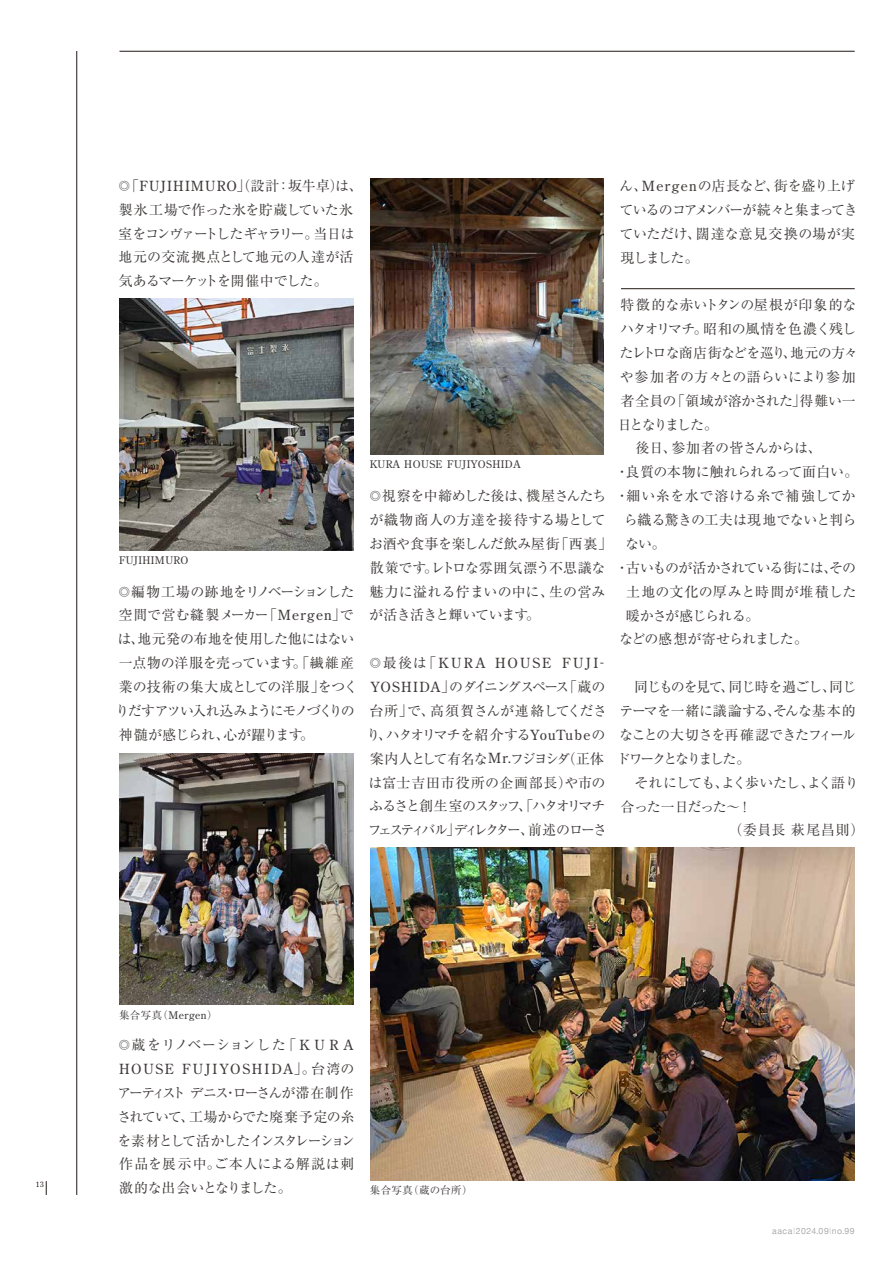
<style>
.page{position:relative;width:893px;height:1263px;background:#fff}
.page>*{position:absolute;margin:0;border:0;box-sizing:border-box;transform-origin:0 0}
.t1{font:13.95px/23.9px "Ryumin Pro";letter-spacing:-.035em;color:#3e3a39}
.t2{font:13.95px/23.9px "Ryumin Pro";letter-spacing:-.08em;color:#3e3a39;text-align:center}
.t3{font:13.95px/23.9px "Ryumin Pro";letter-spacing:-.015em;color:#3e3a39}
.t4{font:13.95px/23.9px "Ryumin Pro";letter-spacing:-.055em;color:#3e3a39}
.t5{font:13.95px "Ryumin Pro";letter-spacing:.025em;color:#3e3a39}
.t6{font:13.95px "Ryumin Pro";letter-spacing:-.065em;color:#3e3a39}
.t7{font:13.95px "Century Old Style Std";letter-spacing:.125em;color:#3e3a39}
.t8{font:13.95px "Century Old Style Std";letter-spacing:.165em;color:#3e3a39}
.t9{font:13.95px "Ryumin Pro";letter-spacing:-.09em;color:#3e3a39}
.t10{font:13.95px "Ryumin Pro";letter-spacing:-.075em;color:#3e3a39}
.t11{font:13.95px "Ryumin Pro";letter-spacing:-.07em;color:#3e3a39}
.t12{font:13.95px "Ryumin Pro";letter-spacing:.01em;color:#3e3a39}
.t13{font:13.95px "Ryumin Pro";letter-spacing:.005em;color:#3e3a39}
.t14{font:13.95px "Ryumin Pro";letter-spacing:.03em;color:#3e3a39}
.t15{font:13.95px "Ryumin Pro";letter-spacing:.05em;color:#3e3a39}
.t16{font:13.95px "Ryumin Pro";letter-spacing:-.16em;color:#3e3a39}
.t17{font:13.95px "Ryumin Pro";letter-spacing:-.15em;color:#3e3a39}
.t18{font:10.5px "Century Old Style Std";letter-spacing:.04em;color:#3e3a39}
.t19{font:10.5px "Ryumin Pro";letter-spacing:.04em;color:#3e3a39}
.t20{font:8.7px "Helvetica Neue";letter-spacing:.065em;color:#aaabab}
.t21{font:7.5px "Century Old Style Std";color:#221815}
.s1{font-size:11.1px}
.s2{font-family:"Century Old Style Std"}
.s3{font-family:"Ryumin Pro";font-size:11.1px}
.s4{font-family:"Ryumin Pro"}
</style>
<div class="page">
<hr style="left:119px;top:51px;width:736px;height:1px;background:#221815">
<hr style="left:76px;top:51px;width:1px;height:1144px;background:#221815">
<svg style="left:46px;top:1181px;width:1px;height:14px"></svg>
<img style="left:370px;top:847px;width:485px;height:333px">
<img style="left:119px;top:299px;width:234px;height:251px">
<img style="left:119px;top:754px;width:234px;height:251px">
<img style="left:370px;top:179px;width:234px;height:275px">
<hr style="left:621px;top:288px;width:234px;height:1px;background:#221815">
<p class="t21" style="left:36px;top:1180px;width:10px">13</p>
<p class="t1" style="left:119px;top:173px;width:246px"><span class="s1">◎</span>「<span class="s2">FUJIHIMURO</span>」（設計：坂牛卓）は、製氷工場で作った氷を貯蔵していた氷室をコンヴァートしたギャラリー。当日は地元の交流拠点として地元の人達が活気あるマーケットを開催中でした。</p>
<p class="t18" style="left:119px;top:553px;width:71px">FUJIHIMURO</p>
<p class="t1" style="left:116px;top:578px;width:244px"><span class="s1">◎</span>編物工場の跡地をリノベーションした空間で営む縫製メーカー「<span class="s2">Mergen</span>」では、地元発の布地を使用した他にはない一点物の洋服を売っています。「繊維産業の技術の集大成としての洋服」をつくりだすアツい入れ込みようにモノづくりの神髄が感じられ、心が躍ります。</p>
<p class="t18" style="left:370px;top:457px;width:152px">KURA HOUSE FUJIYOSHIDA</p>
<p class="t3" style="left:369px;top:483px;width:245px"><span class="s1">◎</span>視察を中締めした後は、機屋さんたちが織物商人の方達を接待する場としてお酒や食事を楽しんだ飲み屋街「西裏」散策です。レトロな雰囲気漂う不思議な魅力に溢れる佇まいの中に、生の営みが活き活きと輝いています。</p>
<p class="t8" style="left:370px;top:654px;width:236px"><span class="s3">◎</span><span class="s4">最後は「</span>KURA HOUSE FUJI<span class="s1">-</span></p>
<p class="t2" style="left:366px;top:674px;width:242px"><span class="s2">YOSH I DA</span>」のダイニングスペース「蔵の台所」で、高須賀さんが連絡してくださり、ハタオリマチを紹介する<span class="s2">YouTube</span>の案内人として有名な<span class="s2">Mr.</span>フジヨシダ（正体は富士吉田市役所の企画部長）や市のふるさと創生室のスタッフ、「ハタオリマチフェスティバル」ディレクター、前述のローさ</p>
<p class="t4" style="left:619px;top:173px;width:240px">ん、<span class="s2">Mergen</span>の店長など、街を盛り上げているのコアメンバーが続々と集まってきていただけ、闊達な意見交換の場が実現しました。</p>
<p class="t12" style="left:621px;top:294px;width:237px">特徴的な赤いトタンの屋根が印象的な</p>
<p class="t1" style="left:620px;top:316px;width:238px">ハタオリマチ。昭和の風情を色濃く残し</p>
<p class="t4" style="left:619px;top:340px;width:240px">たレトロな商店街などを巡り、地元の方々</p>
<p class="t13" style="left:620px;top:366px;width:237px">や参加者の方々との語らいにより参加</p>
<p class="t3" style="left:620px;top:388px;width:237px">者全員の「領域が溶かされた」得難い一</p>
<p class="t17" style="left:618px;top:413px;width:102px">日となりました。</p>
<p class="t1" style="left:621px;top:435px;width:202px">　後日、参加者の皆さんからは、</p>
<p class="t1" style="left:615px;top:459px;width:245px">・良質の本物に触れられるって面白い。</p>
<p class="t5" style="left:615px;top:485px;width:242px">・細い糸を水で溶ける糸で補強してか</p>
<p class="t1" style="left:624px;top:507px;width:234px">ら織る驚きの工夫は現地でないと判ら</p>
<p class="t1" style="left:625px;top:531px;width:42px">ない。</p>
<p class="t6" style="left:615px;top:557px;width:243px">・古いものが活かされている街には、その</p>
<p class="t14" style="left:626px;top:580px;width:232px">土地の文化の厚みと時間が堆積した</p>
<p class="t6" style="left:626px;top:604px;width:135px">暖かさが感じられる。</p>
<p class="t4" style="left:619px;top:626px;width:190px">などの感想が寄せられました。</p>
<p class="t9" style="left:621px;top:676px;width:236px">　同じものを見て、同じ時を過ごし、同じ</p>
<p class="t1" style="left:619px;top:698px;width:238px">テーマを一緒に議論する、そんな基本的</p>
<p class="t11" style="left:619px;top:724px;width:238px">なことの大切さを再確認できたフィール</p>
<p class="t16" style="left:616px;top:748px;width:136px">ドワークとなりました。</p>
<p class="t10" style="left:621px;top:771px;width:239px">　それにしても、よく歩いたし、よく語り</p>
<p class="t2" style="left:620px;top:793px;width:133px">合った一日だった～！</p>
<p class="t15" style="left:621px;top:819px;width:245px">　　　　　　　 （委員長萩尾昌則）</p>
<p class="t19" style="left:119px;top:1006px;width:100px">集合写真（<span class="s2">Mergen</span>）</p>
<p class="t5" style="left:119px;top:1034px;width:235px"><span class="s1">◎</span>蔵をリノベーションした「 <span class="s2">KU RA</span></p>
<p class="t7" style="left:119px;top:1059px;width:237px">HOUSE FUJIYOSHIDA<span class="s4">」。台湾の</span></p>
<p class="t1" style="left:117px;top:1080px;width:239px;text-align:justify">アーティストデニス・ローさんが滞在制作されていて、工場からでた廃棄予定の糸を素材として活かしたインスタレーション作品を展示中。ご本人による解説は刺激的な出会いとなりました。</p>
<p class="t19" style="left:370px;top:1182px;width:104px">集合写真（蔵の台所）</p>
<p class="t20" style="left:772px;top:1225px;width:84px">aaca l 2024.09l no.99</p>
</div>
